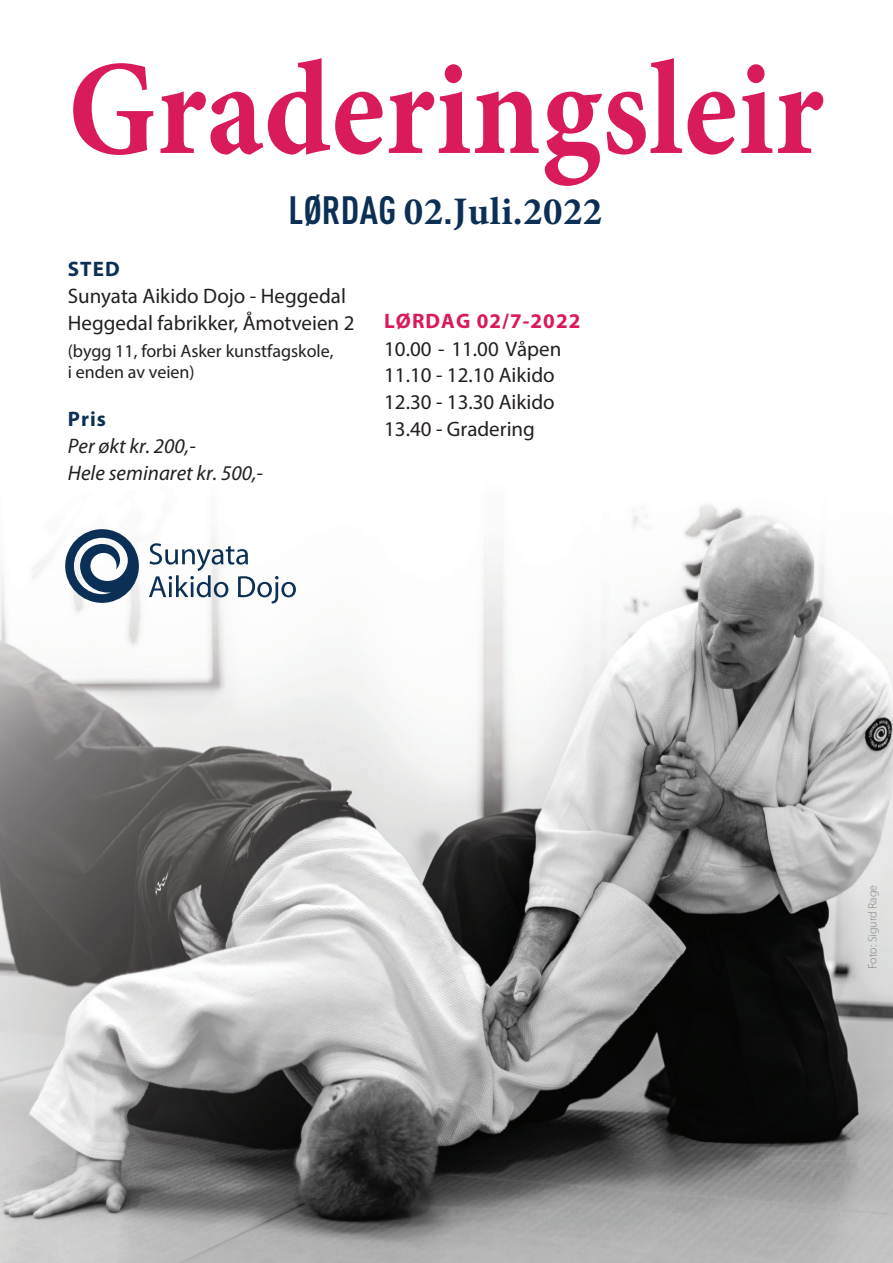
<style>
.page{position:relative;width:893px;height:1263px;background:#fff}
.page>*{position:absolute;margin:0;border:0;box-sizing:border-box;transform-origin:0 0}
.t1{font:700 135px "Minion Pro";letter-spacing:.005em;color:#d91a5b;scale:.9 1}
.t2{font:700 39px "Minion Pro";letter-spacing:.01em;color:#0c3055}
.t3{font:21px/26.8px "Myriad Pro";color:#231f20}
.t4{font:italic 21px/27.5px "Myriad Pro";color:#231f20}
.t5{font:700 21px "Myriad Pro";letter-spacing:.05em;color:#d91a5b}
.t6{font:700 21px "Myriad Pro";letter-spacing:.05em;color:#0c3055}
.t7{font:18px/21px "Myriad Pro";color:#231f20}
.t8{font:300 12px "Myriad Pro";color:#939598}
.s1{font-family:"DIN Cond"}
</style>
<div class="page">
<img style="left:0;top:504px;width:893px;height:759px">
<svg style="left:149px;top:543px;width:147px;height:60px"></svg>
<svg style="left:65px;top:529px;width:74px;height:74px"></svg>
<h1 class="t1" style="left:68px;top:15px;width:841px">Graderingsleir</h1>
<h2 class="t2" style="left:288px;top:184px;width:316px"><span class="s1">LØRDAG</span> 02<span class="s1">.</span>Juli.2022</h2>
<p class="t6" style="left:68px;top:255px;width:53px">STED</p>
<p class="t3" style="left:68px;top:283px;width:288px">Sunyata Aikido Dojo - Heggedal<br>Heggedal fabrikker, Åmotveien 2</p>
<p class="t7" style="left:68px;top:341px;width:267px">(bygg 11, forbi Asker kunstfagskole, i enden av veien)</p>
<p class="t6" style="left:68px;top:405px;width:40px">Pris</p>
<p class="t4" style="left:68px;top:432px;width:197px">Per økt kr. 200,-<br>Hele seminaret kr. 500,-</p>
<p class="t5" style="left:384px;top:307px;width:198px">LØRDAG 02/7-2022</p>
<p class="t3" style="left:384px;top:336px;width:179px">10.00 - 11.00 Våpen<br>11.10 - 12.10 Aikido<br>12.30 - 13.30 Aikido<br>13.40 - Gradering</p>
<p class="t8" style="left:866px;top:969px;width:85px;rotate:-90deg">Foto: Sigurd Rage</p>
</div>
